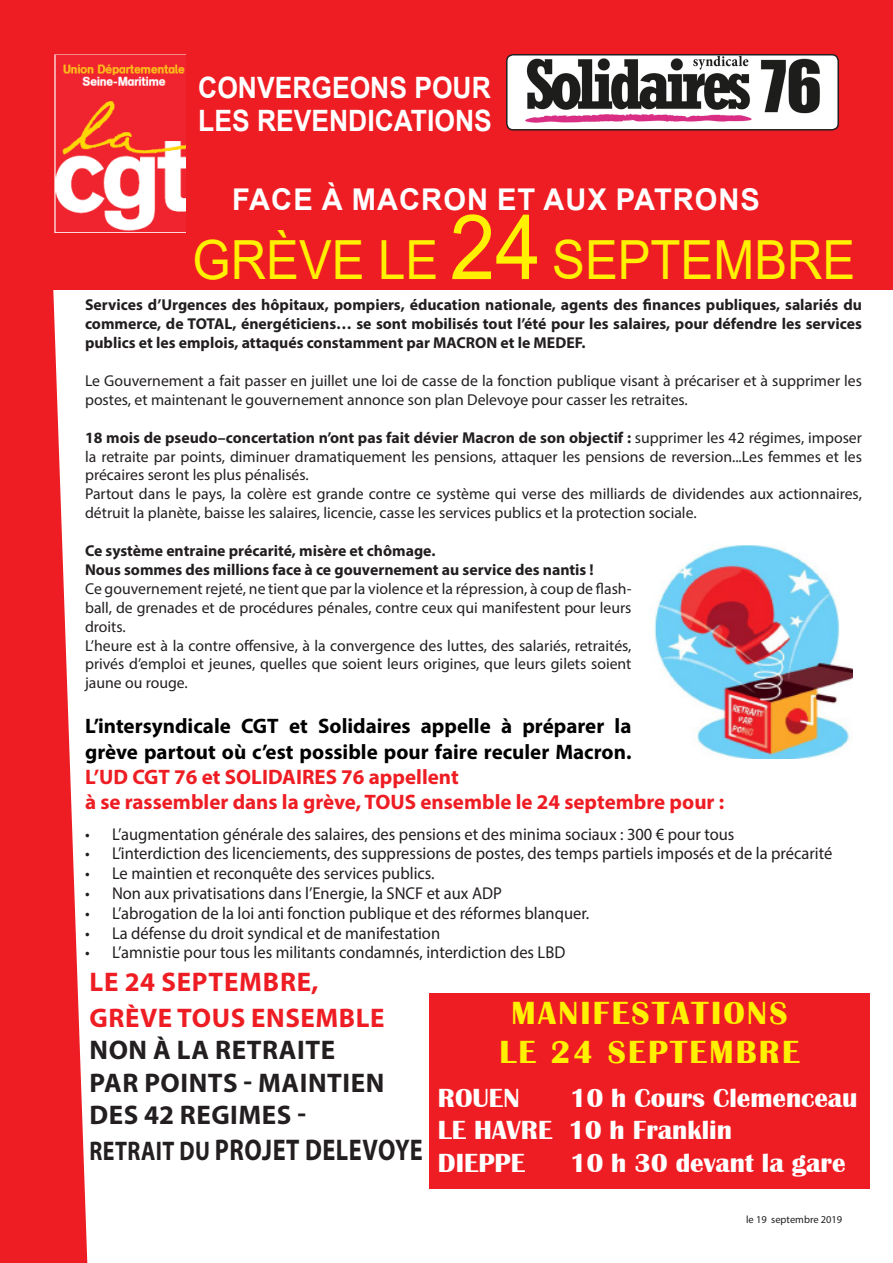
<style>
.page{position:relative;width:893px;height:1263px;background:#fff}
.page>*{position:absolute;margin:0;border:0;box-sizing:border-box;transform-origin:0 0}
.t1{font:54px "Arial";color:#fff101;scale:.91 1}
.t2{font:700 33px "Britannic";letter-spacing:.07em;color:#fff101}
.t3{font:700 30px "Myriad Pro";letter-spacing:.02em;color:#231f20;scale:.81 1}
.t4{font:700 30px "Arial";letter-spacing:.035em;color:#fff}
.t5{font:700 29.4px/32.4px "Arial";color:#fff;scale:.9 1}
.t6{font:700 27px "Britannic";color:#fff}
.t7{font:700 27px "Myriad Pro";letter-spacing:.02em;color:#231f20}
.t8{font:700 27px "Myriad Pro";letter-spacing:.02em;color:#ee1d23}
.t9{font:700 21px/25.2px "Myriad Pro";color:#000;text-align:justify}
.t10{font:700 21px "Myriad Pro";color:#ee1d23}
.t11{font:17.1px "Myriad Pro";color:#231f20;scale:.96 1}
.t12{font:15.75px/18.9px "Myriad Pro";color:#231f20;text-align:justify}
.t13{font:700 15.75px/18.9px "Myriad Pro";color:#231f20;text-align:justify}
.t14{font:10.5px "Myriad Pro";color:#231f20}
.s1{font-size:90px}
.s2{font-weight:700}
.s3{color:#ee1d23}
.s4{font-size:27px}
</style>
<div class="page">
<svg style="left:0;top:289px;width:87px;height:974px;fill:#ee1d23"></svg>
<img style="left:654px;top:545px;width:198px;height:214px">
<div style="left:0;top:0;width:893px;height:289px;background:#ee1d23"></div>
<img style="left:54px;top:54px;width:132px;height:179px">
<div style="left:429px;top:993px;width:441px;height:195px;background:#ee1d23"></div>
<img style="left:509px;top:57px;width:327px;height:71px">
<div style="left:506px;top:54px;width:333px;height:77px;border:2px solid #231f20;border-radius:6px"></div>
<p class="t5" style="left:198px;top:72px;width:328px">CONVERGEONS POUR<br>LES REVENDICATIONS</p>
<p class="t4" style="left:232px;top:178px;width:529px">FACE À MACRON ET AUX PATRONS</p>
<p class="t1" style="left:193px;top:223px;width:730px">GRÈVE LE <span class="s1">24</span> SEPTEMBRE</p>
<p class="t13" style="left:85px;top:295px;width:778px">Services d’Urgences des hôpitaux, pompiers, éducation nationale, agents des finances publiques, salariés du commerce, de TOTAL, énergéticiens… se sont mobilisés tout l’été pour les salaires, pour défendre les services publics et les emplois, attaqués constamment par MACRON et le MEDEF.</p>
<p class="t12" style="left:85px;top:371px;width:778px">Le Gouvernement a fait passer en juillet une loi de casse de la fonction publique visant à précariser et à supprimer les postes, et maintenant le gouvernement annonce son plan Delevoye pour casser les retraites.</p>
<p class="t12" style="left:85px;top:428px;width:778px"><span class="s2">18 mois de pseudo–concertation n’ont pas fait dévier Macron de son objectif :</span> supprimer les 42 régimes, imposer la retraite par points, diminuer dramatiquement les pensions, attaquer les pensions de reversion...Les femmes et les précaires seront les plus pénalisés.</p>
<p class="t12" style="left:85px;top:484px;width:778px">Partout dans le pays, la colère est grande contre ce système qui verse des milliards de dividendes aux actionnaires, détruit la planète, baisse les salaires, licencie, casse les services publics et la protection sociale.</p>
<p class="t13" style="left:85px;top:541px;width:352px">Ce système entraine précarité, misère et chômage.</p>
<p class="t13" style="left:85px;top:560px;width:510px">Nous sommes des millions face à ce gouvernement au service des nantis !</p>
<p class="t12" style="left:85px;top:579px;width:548px">Ce gouvernement rejeté, ne tient que par la violence et la répression, à coup de flash&shy;ball, de grenades et de procédures pénales, contre ceux qui manifestent pour leurs droits.</p>
<p class="t12" style="left:85px;top:636px;width:548px">L’heure est à la contre offensive, à la convergence des luttes, des salariés, retraités, privés d’emploi et jeunes, quelles que soient leurs origines, que leurs gilets soient jaune ou rouge.</p>
<p class="t9" style="left:85px;top:713px;width:548px">L’intersyndicale CGT et Solidaires appelle à préparer la grève partout où c’est possible pour faire reculer Macron.<br><span class="s3">L’UD CGT 76 et SOLIDAIRES 76 appellent</span></p>
<p class="t10" style="left:85px;top:788px;width:641px">à se rassembler dans la grève, TOUS ensemble le 24 septembre pour :</p>
<p class="t11" style="left:85px;top:823px;width:678px">• L’augmentation générale des salaires, des pensions et des minima sociaux : 300 € pour tous</p>
<p class="t11" style="left:85px;top:843px;width:780px">• L’interdiction des licenciements, des suppressions de postes, des temps partiels imposés et de la précarité</p>
<p class="t11" style="left:85px;top:863px;width:366px">• Le maintien et reconquête des services publics.</p>
<p class="t11" style="left:85px;top:883px;width:436px">• Non aux privatisations dans l’Energie, la SNCF et aux ADP</p>
<p class="t11" style="left:85px;top:902px;width:527px">• L’abrogation de la loi anti fonction publique et des réformes blanquer.</p>
<p class="t11" style="left:85px;top:922px;width:371px">• La défense du droit syndical et de manifestation</p>
<p class="t11" style="left:85px;top:942px;width:502px">• L’amnistie pour tous les militants condamnés, interdiction des LBD</p>
<p class="t8" style="left:90px;top:964px;width:231px">LE 24 SEPTEMBRE,</p>
<p class="t8" style="left:90px;top:1000px;width:296px">GRÈVE TOUS ENSEMBLE</p>
<p class="t7" style="left:90px;top:1032px;width:247px">NON À LA RETRAITE</p>
<p class="t7" style="left:90px;top:1065px;width:296px">PAR POINTS - MAINTIEN</p>
<p class="t7" style="left:90px;top:1097px;width:218px">DES 42 REGIMES -</p>
<p class="t3" style="left:90px;top:1130px;width:413px"><span class="s4">RETRAIT DU</span> PROJET DELEVOYE</p>
<p class="t2" style="left:512px;top:994px;width:277px">MANIFESTATIONS</p>
<p class="t2" style="left:499px;top:1034px;width:302px">LE 24 SEPTEMBRE</p>
<p class="t6" style="left:438px;top:1082px;width:83px">ROUEN</p>
<p class="t6" style="left:570px;top:1082px;width:289px">10 h Cours Clemenceau</p>
<p class="t6" style="left:438px;top:1115px;width:295px">LE HAVRE 10 h Franklin</p>
<p class="t6" style="left:438px;top:1147px;width:89px">DIEPPE</p>
<p class="t6" style="left:570px;top:1147px;width:277px">10 h 30 devant la gare</p>
<p class="t14" style="left:746px;top:1213px;width:98px">le 19 septembre 2019</p>
</div>
